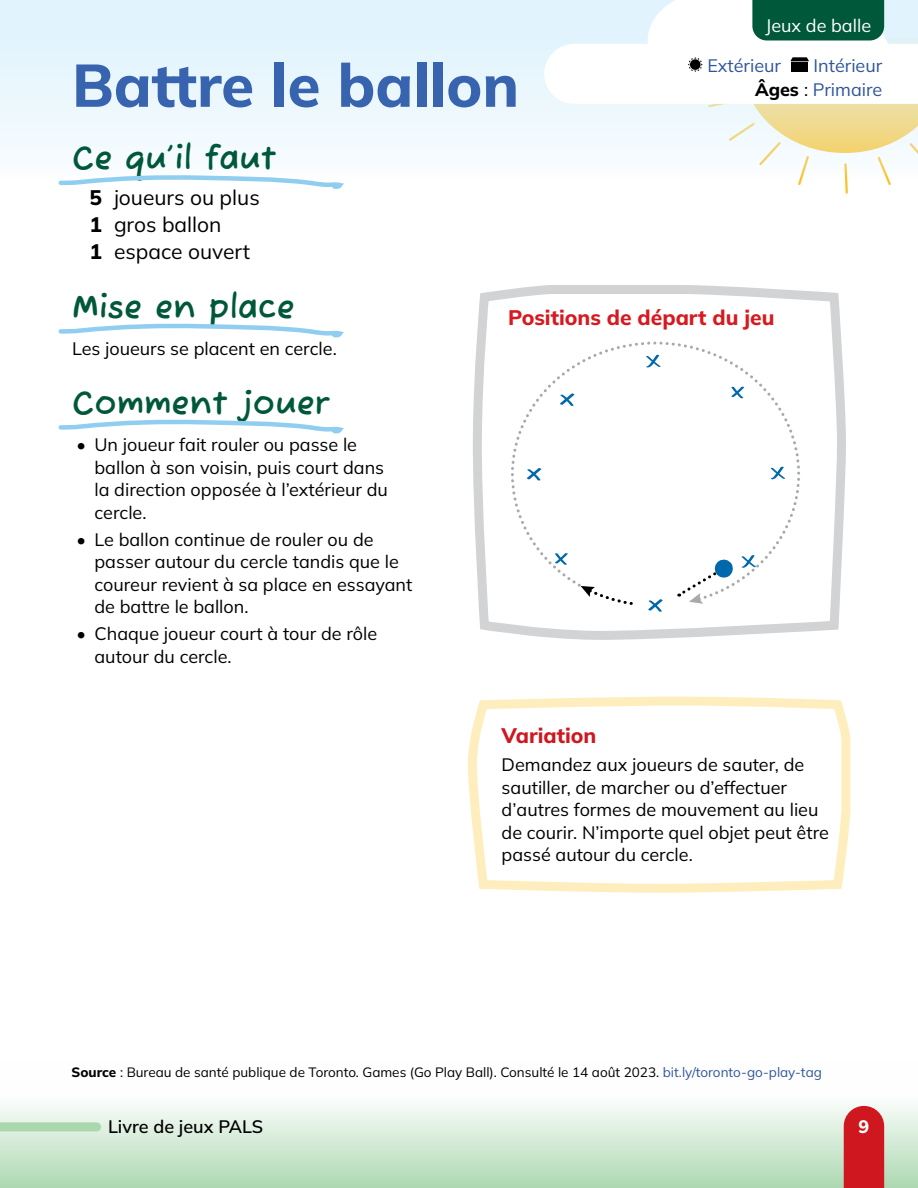
<style>
.page{position:relative;width:918px;height:1188px;background:#fff}
.page>*{position:absolute;margin:0;border:0;box-sizing:border-box;transform-origin:0 0}
.t1{font:800 60px "Mulish";color:#3763af}
.t2{font:700 33px "Fuzzy Bubbles";color:#00583b}
.p_Whats_needed_list{font:21px "Mulish";color:#000}
.t3{font:800 21px "Mulish";color:#d71920}
.t4{font:800 21px "Mulish";color:#ce171e}
.t5{font:18px/22.5px "Mulish";color:#000}
.t6{font:18px "Mulish";color:#2f5699}
.t7{font:600 18px "Mulish";color:#000}
.t8{font:18px "Mulish";color:#fff}
.t9{font:800 18px "Mulish";color:#fff}
.p_Source_footnote{font:13.5px "Mulish";color:#000}
.s1{font-weight:800;color:#000}
.s2{color:#000}
.s3{font-weight:800}
.s4{color:#2f5699}
</style>
<div class="page">
<div style="left:0;top:1061px;width:918px;height:127px;background:linear-gradient(to bottom,#fff,#b2dbb7)"></div>
<div style="left:844px;top:1106px;width:40px;height:82px;background:#ce171e"></div>
<svg style="left:0;top:1122px;width:101px;height:9px"></svg>
<div style="left:0;top:0;width:918px;height:179px;background:linear-gradient(to bottom,#ddf2fd,#f9fcfe)"></div>
<svg style="left:473px;top:285px;width:373px;height:355px"></svg>
<svg style="left:509px;top:340px;width:293px;height:267px"></svg>
<svg style="left:559px;top:393px;width:16px;height:13px"></svg>
<svg style="left:646px;top:355px;width:15px;height:13px"></svg>
<svg style="left:770px;top:467px;width:15px;height:12px"></svg>
<svg style="left:526px;top:468px;width:16px;height:13px"></svg>
<svg style="left:731px;top:387px;width:14px;height:11px"></svg>
<svg style="left:648px;top:599px;width:15px;height:13px"></svg>
<svg style="left:555px;top:553px;width:13px;height:12px"></svg>
<svg style="left:741px;top:555px;width:15px;height:13px"></svg>
<svg style="left:679px;top:558px;width:55px;height:46px"></svg>
<svg style="left:581px;top:586px;width:54px;height:21px"></svg>
<svg style="left:468px;top:696px;width:383px;height:197px"></svg>
<svg style="left:544px;top:0;width:374px;height:194px"></svg>
<svg style="left:56px;top:173px;width:291px;height:16px"></svg>
<svg style="left:58px;top:323px;width:286px;height:15px"></svg>
<svg style="left:58px;top:419px;width:286px;height:15px"></svg>
<h2 class="t1" style="left:72px;top:45px;width:449px">Battre le ballon</h2>
<p class="t8" style="left:765px;top:13px;width:107px">Jeux de balle</p>
<p class="t6" style="left:707px;top:53px;width:75px">Extérieur</p>
<p class="t6" style="left:814px;top:53px;width:70px">Intérieur</p>
<p class="t6" style="left:755px;top:77px;width:129px"><span class="s1">Âges</span> <span class="s2">:</span> Primaire</p>
<h3 class="t2" style="left:72px;top:130px;width:206px">Ce qu’il faut</h3>
<p class="p_Whats_needed_list" style="left:89px;top:183px;width:172px"><span class="s3">5</span> joueurs ou plus</p>
<p class="p_Whats_needed_list" style="left:89px;top:210px;width:134px"><span class="s3">1</span> gros ballon</p>
<p class="p_Whats_needed_list" style="left:89px;top:237px;width:162px"><span class="s3">1</span> espace ouvert</p>
<h3 class="t2" style="left:72px;top:278px;width:225px">Mise en place</h3>
<p class="t5" style="left:72px;top:337px;width:266px">Les joueurs se placent en cercle.</p>
<h3 class="t2" style="left:72px;top:374px;width:258px">Comment jouer</h3>
<p class="t5" style="left:94px;top:433px;width:295px;text-indent:-18px">• Un joueur fait rouler ou passe le ballon à son voisin, puis court dans la direction opposée à l’extérieur du cercle.</p>
<p class="t5" style="left:94px;top:528px;width:319px;text-indent:-18px">• Le ballon continue de rouler ou de passer autour du cercle tandis que le coureur revient à sa place en essayant de battre le ballon.</p>
<p class="t5" style="left:94px;top:622px;width:284px;text-indent:-18px">• Chaque joueur court à tour de rôle autour du cercle.</p>
<p class="t3" style="left:508px;top:304px;width:268px">Positions de départ du jeu</p>
<h4 class="t4" style="left:502px;top:721px;width:96px">Variation</h4>
<p class="t5" style="left:502px;top:753px;width:329px">Demandez aux joueurs de sauter, de sautiller, de marcher ou d’effectuer d’autres formes de mouvement au lieu de courir. N’importe quel objet peut être passé autour du cercle.</p>
<p class="p_Source_footnote" style="left:71px;top:1064px;width:752px"><span class="s3">Source</span> : Bureau de santé publique de Toronto. Games (Go Play Ball). Consulté le 14 août 2023. <span class="s4">bit.ly/toronto-go-play-tag</span></p>
<p class="t7" style="left:108px;top:1114px;width:157px">Livre de jeux PALS</p>
<p class="t9" style="left:859px;top:1114px;width:12px">9</p>
</div>
